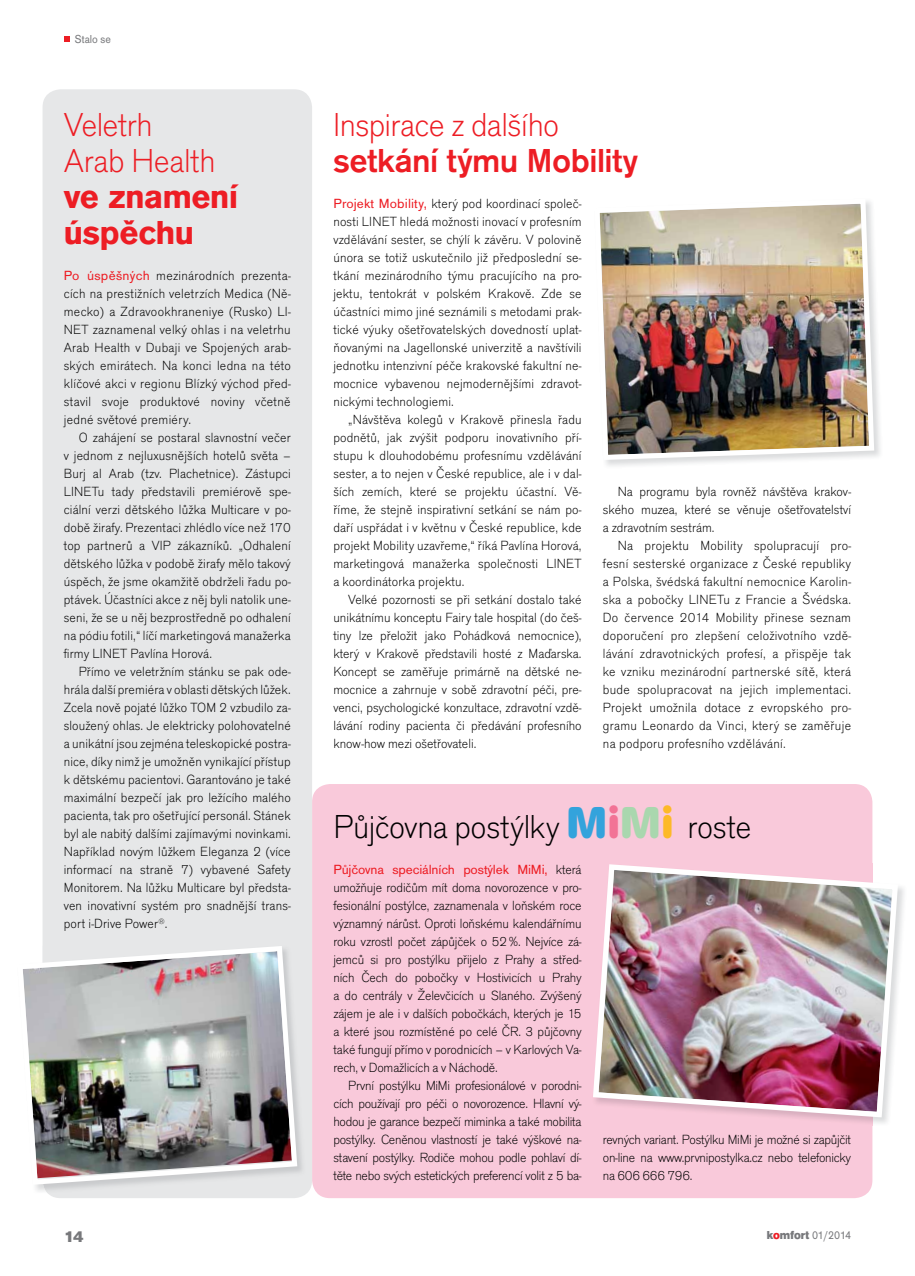
<style>
.page{position:relative;width:915px;height:1276px;background:#fff}
.page>*{position:absolute;margin:0;border:0;box-sizing:border-box;transform-origin:0 0}
.t1{font:300 34.5px/36px "Accius TOT";letter-spacing:-.015em;color:#ed1d24}
.t2{font:300 34.5px "Accius TOT";letter-spacing:-.01em;color:#000}
.t3{font:500 34.5px "Accius TOT";letter-spacing:-.015em;color:#ed1d24}
.t4{font:700 34.5px/36px "Accius TOT";letter-spacing:-.01em;color:#ed1d24}
.t5{font:900 16.5px "Accius TOT";color:#77787b}
.t6{font:300 13.8px/18px "Accius TOT";letter-spacing:.005em;color:#000;text-align:justify}
.t7{font:12px "Accius TOT";color:#77787b;scale:.9 1}
.s1{font-weight:400;color:#ed1d24}
.s2{font-family:"Accius Buch Rounded DOT";font-weight:700;font-size:46.5px;color:#33a3dc}
.s3{font-family:"Accius Buch Rounded DOT";font-weight:700;font-size:46.5px;color:#f27396}
.s4{font-family:"Accius Buch Rounded DOT";font-weight:700;font-size:46.5px;color:#a9d7ae}
.s5{font-family:"Accius Buch Rounded DOT";font-weight:700;font-size:46.5px;color:#fdb927}
.s6{font-weight:900}
.s7{font-weight:900;color:#ed1d24}
</style>
<div class="page">
<div style="left:312px;top:784px;width:560px;height:414px;background:#f9c9da;border-radius:18px"></div>
<div style="left:43px;top:89px;width:269px;height:1109px;background:#e6e7e8;border-radius:18px"></div>
<svg style="left:64px;top:36px;width:5px;height:6px"></svg>
<img style="left:22px;top:946px;width:275px;height:238px">
<img style="left:800px;top:887px;width:104px;height:239px">
<img style="left:593px;top:864px;width:304px;height:253px">
<img style="left:605px;top:256px;width:275px;height:210px">
<img style="left:599px;top:201px;width:274px;height:259px">
<p class="t7" style="left:75px;top:32px;width:42px">Stalo se</p>
<h1 class="t1" style="left:64px;top:107px;width:153px">Veletrh arab health</h1>
<h1 class="t4" style="left:64px;top:179px;width:175px">ve znamení úspěchu</h1>
<p class="t6" style="left:64px;top:266px;width:228px"><span class="s1">Po úspěšných</span> mezinárodních prezenta&shy;cích na prestižních veletrzích Medica (Ně&shy;mecko) a Zdravookhrane niye (Rusko) LI-NET zaznamenal velký ohlas i na veletrhu arab health v Dubaji ve spojených arab&shy;ských emirátech. Na konci ledna na této klíčové akci v regionu blízký východ před&shy;stavil svoje produktové noviny včetně jedné světové premiéry.</p>
<p class="t6" style="left:64px;top:428px;width:228px;text-indent:15px">O zahájení se postaral slavnostní večer v jednom z nejluxusnějších hotelů světa – burj al arab (tzv. Plachetnice). Zástupci LINETu tady představili premiérově spe&shy;ciální verzi dětského lůžka Multicare v po&shy;době žirafy. Prezentaci zhlédlo více než 170 top partnerů a VIP zákazníků. „Odhalení dětského lůžka v podobě žirafy mělo takový úspěch, že jsme okamžitě obdrželi řadu po&shy;ptávek. Účastníci akce z něj byli natolik une&shy;seni, že se u něj bezprostředně po odhalení na pódiu fotili,“ líčí marketingová manažerka firmy LINET Pavlína horová.</p>
<p class="t6" style="left:64px;top:662px;width:228px;text-indent:15px">Přímo ve veletržním stánku se pak ode&shy;hrála další premiéra v oblasti dětských lůžek.<br>Zcela nově pojaté lůžko TOM 2 vzbudilo za&shy;sloužený ohlas. Je elektricky polohovatelné a unikátní jsou zejména teleskopické postra&shy;nice, díky nimž je umožněn vynikající přístup k dětskému pacientovi. Garantováno je také maximální bezpečí jak pro ležícího malého pacienta, tak pro ošetřující personál. stánek byl ale nabitý dalšími zajímavými novinkami.<br>Například novým lůžkem Eleganza 2 (více informací na straně 7) vybavené safety Monitorem. Na lůžku Multicare byl předsta&shy;ven inovativní systém pro snadnější trans&shy;port i-Drive Power<sup>®</sup>.</p>
<h1 class="t1" style="left:333px;top:107px;width:227px">Inspirace z dalšího</h1>
<h1 class="t3" style="left:333px;top:142px;width:306px">setkání týmu mobility</h1>
<p class="t6" style="left:333px;top:194px;width:250px"><span class="s1">Projekt Mobility,</span> který pod koordinací společ&shy;nosti LINET hledá možnosti inovací v profesním vzdělávání sester, se chýlí k závěru. V polovině února se totiž uskutečnilo již předposlední se&shy;tkání mezinárodního týmu pracujícího na pro&shy;jektu, tentokrát v polském Krakově. Zde se účastníci mimo jiné seznámili s metodami prak&shy;tické výuky ošetřovatelských dovedností uplat&shy;ňovanými na Jagellonské univerzitě a navštívili jednotku intenzivní péče krakovské fakultní ne&shy;mocnice vybavenou nejmodernějšími zdravot&shy;nickými technologiemi.</p>
<p class="t6" style="left:333px;top:410px;width:250px;text-indent:15px">„Návštěva kolegů v Krakově přinesla řadu podnětů, jak zvýšit podporu inovativního pří&shy;stupu k dlouhodobému profesnímu vzdělávání sester, a to nejen v České republice, ale i v dal&shy;ších zemích, které se projektu účastní. Vě&shy;říme, že stejně inspirativní setkání se nám po&shy;daří uspřádat i v květnu v České republice, kde projekt Mobility uzavřeme,“ říká Pavlína horová, marketingová manažerka společnosti LINET a koordinátorka projektu.</p>
<p class="t6" style="left:333px;top:590px;width:250px;text-indent:15px">Velké pozornosti se při setkání dostalo také unikátnímu konceptu Fairy tale hospital (do češ&shy;tiny lze přeložit jako Pohádková nemocnice), který v Krakově představili hosté z Maďarska.<br>Koncept se zaměřuje primárně na dětské ne&shy;mocnice a zahrnuje v sobě zdravotní péči, pre&shy;venci, psychologické konzultace, zdravotní vzdě&shy;lávání rodiny pacienta či předávání profesního know-how mezi ošetřovateli.</p>
<p class="t6" style="left:602px;top:482px;width:250px;text-indent:15px">Na programu byla rovněž návštěva krakov&shy;ského muzea, které se věnuje ošetřovatelství a zdravotním sestrám.</p>
<p class="t6" style="left:602px;top:536px;width:250px;text-indent:15px">Na projektu Mobility spolupracují pro&shy;fesní sesterské organizace z České republiky a Polska, švédská fakultní nemocnice Karolin&shy;ska a pobočky LINETu z Francie a Švédska.<br>Do července 2014 Mobility přinese seznam doporučení pro zlepšení celoživotního vzdě&shy;lávání zdravotnických profesí, a přispěje tak ke vzniku mezinárodní partnerské sítě, která bude spolupracovat na jejich implementaci.<br>Projekt umožnila dotace z evropského pro&shy;gramu Leonardo da Vinci, který se zaměřuje na podporu profesního vzdělávání.</p>
<h1 class="t2" style="left:333px;top:807px;width:419px">Půjčovna postýlky <span class="s2">M</span><span class="s3">i</span><span class="s4">M</span><span class="s5">i</span> roste</h1>
<p class="t6" style="left:333px;top:860px;width:250px"><span class="s1">Půjčovna speciálních postýlek MiMi,</span> která umožňuje rodičům mít doma novorozence v pro&shy;fesionální postýlce, zaznamenala v loňském roce významný nárůst. Oproti loňskému kalendářnímu roku vzrostl počet zápůjček o 52 %. Nejvíce zá&shy;jemců si pro postýlku přijelo z Prahy a střed&shy;ních Čech do pobočky v hostivicích u Prahy a do centrály v Želevčicích u slaného. Zvýšený zájem je ale i v dalších pobočkách, kterých je 15 a které jsou rozmístěné po celé ČR. 3 půjčovny také fungují přímo v porodnicích – v Karlových Va&shy;rech, v Domažlicích a v Náchodě.</p>
<p class="t6" style="left:333px;top:1076px;width:250px;text-indent:15px">První postýlku MiMi profesionálové v porodni&shy;cích používají pro péči o novorozence. hlavní vý&shy;hodou je garance bezpečí miminka a také mobilita postýlky. Ceněnou vlastností je také výškové na&shy;stavení postýlky. Rodiče mohou podle pohlaví dí&shy;těte nebo svých estetických preferencí volit z 5 ba-</p>
<p class="t6" style="left:602px;top:1130px;width:250px">revných variant. Postýlku MiMi je možné si zapůjčit on-line na www.prvnipostylka.cz nebo telefonicky na 606 666 796.</p>
<p class="t5" style="left:64px;top:1226px;width:21px">14</p>
<p class="t7" style="left:766px;top:1228px;width:95px"><span class="s6">k</span><span class="s7">o</span><span class="s6">mfort</span> 01/2014</p>
</div>
